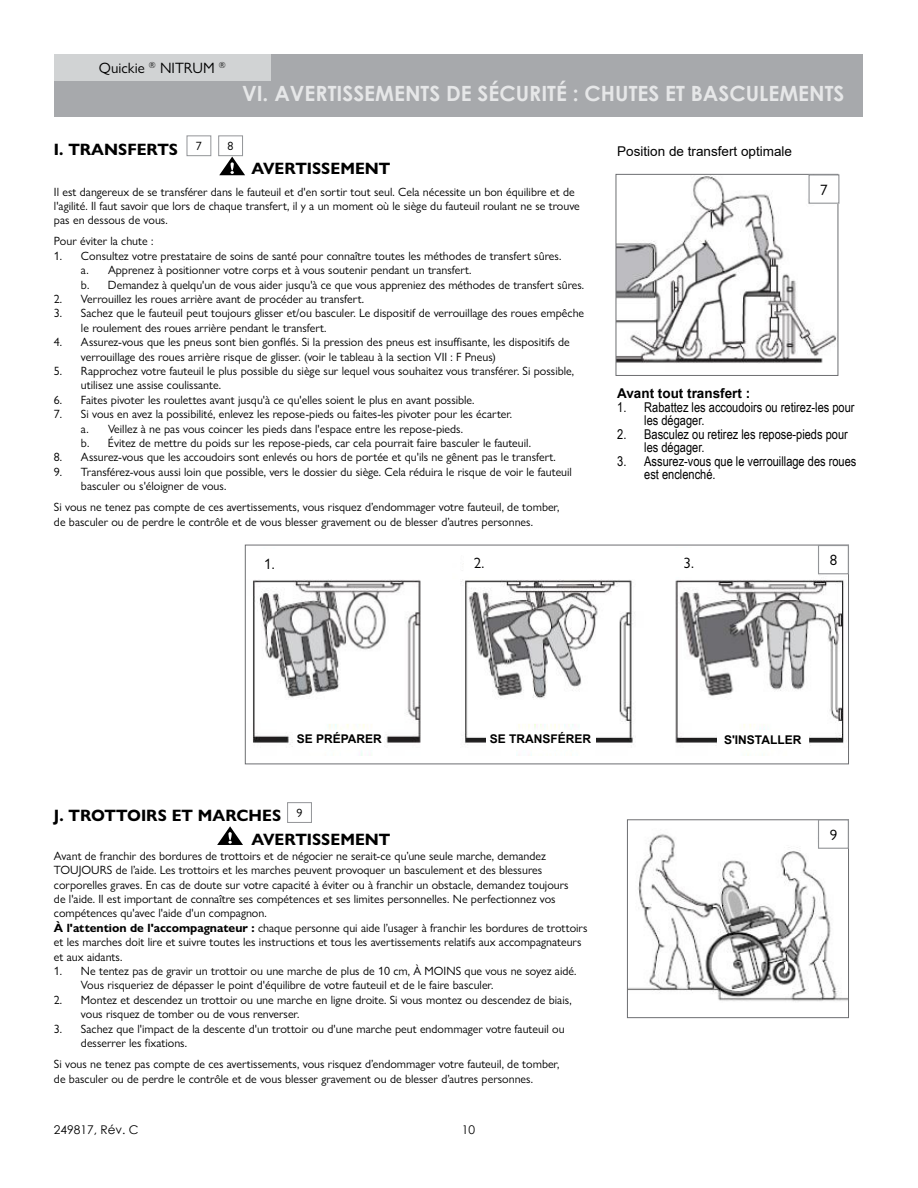
<style>
.page{position:relative;width:918px;height:1188px;background:#fff}
.page>*{position:absolute;margin:0;border:0;box-sizing:border-box;transform-origin:0 0}
.t1{font:700 21px "Century Gothic";color:#e6e7e8}
.t2{font:700 16.5px/24.9px "Gill Sans Nova";color:#000}
.t3{font:15px "Gill Sans Nova";color:#000}
.t4{font:13.5px/13.5px "Arial Narrow";color:#000}
.t5{font:13.5px "Arial";color:#000}
.t6{font:700 13.5px "Arial";color:#000}
.t7{font:12px/14.4px "Gill Sans Nova";color:#000}
.t8{font:700 12px "Arial";color:#000}
.t9{font:12px "Century Gothic";color:#000}
.s1{font-weight:700}
</style>
<div class="page">
<div style="left:54px;top:54px;width:809px;height:63px;background:#a7a9ac"></div>
<div style="left:54px;top:54px;width:217px;height:26px;background:#d1d3d4"></div>
<svg style="left:217px;top:826px;width:26px;height:19px"></svg>
<svg style="left:219px;top:157px;width:26px;height:18px"></svg>
<div style="left:187px;top:135px;width:24px;height:21px;border:1px solid #939598"></div>
<div style="left:218px;top:135px;width:25px;height:21px;border:1px solid #939598"></div>
<div style="left:287px;top:802px;width:25px;height:21px;border:1px solid #939598"></div>
<img style="left:618px;top:176px;width:218px;height:187px">
<div style="left:616px;top:174px;width:222px;height:202px;border:1px solid #6d6e71"></div>
<div style="left:809px;top:175px;width:30px;height:28px;background:#fff"></div>
<div style="left:809px;top:174px;width:30px;height:30px;border:1px solid #939598"></div>
<img style="left:253px;top:574px;width:594px;height:182px">
<div style="left:245px;top:545px;width:604px;height:219px;border:1px solid #6d6e71"></div>
<div style="left:818px;top:545px;width:31px;height:29px;border:1px solid #939598"></div>
<div style="left:255px;top:550px;width:29px;height:28px;background:#fff"></div>
<div style="left:464px;top:549px;width:30px;height:28px;background:#fff"></div>
<div style="left:674px;top:549px;width:30px;height:28px;background:#fff"></div>
<div style="left:295px;top:730px;width:89px;height:20px;background:#fff"></div>
<div style="left:486px;top:730px;width:109px;height:20px;background:#fff"></div>
<div style="left:717px;top:730px;width:91px;height:19px;background:#fff"></div>
<img style="left:629px;top:834px;width:218px;height:168px">
<div style="left:627px;top:819px;width:222px;height:199px;border:1px solid #6d6e71"></div>
<div style="left:819px;top:820px;width:29px;height:28px;background:#fff"></div>
<div style="left:818px;top:819px;width:31px;height:30px;border:1px solid #939598"></div>
<p class="t3" style="left:99px;top:59px;width:128px">Quickie <sup>®</sup> NITRUM <sup>®</sup></p>
<h1 class="t1" style="left:242px;top:84px;width:604px">VI. AVERTISSEMENTS DE SÉCURITÉ : CHUTES ET BASCULEMENTS</h1>
<h2 class="t2" style="left:54px;top:137px;width:126px">I. TRANSFERTS</h2>
<p class="t7" style="left:196px;top:139px;width:7px">7</p>
<p class="t7" style="left:228px;top:139px;width:7px">8</p>
<p class="t5" style="left:617px;top:146px;width:176px">Position de transfert optimale</p>
<h2 class="t2" style="left:252px;top:156px;width:140px">AVERTISSEMENT</h2>
<p class="t7" style="left:54px;top:184px;width:527px">Il est dangereux de se transférer dans le fauteuil et d'en sortir tout seul. Cela nécessite un bon équilibre et de l'agilité. Il faut savoir que lors de chaque transfert, il y a un moment où le siège du fauteuil roulant ne se trouve pas en dessous de vous.</p>
<p class="t7" style="left:54px;top:234px;width:101px">Pour éviter la chute :</p>
<p class="t7" style="left:81px;top:249px;width:505px;text-indent:-27px">1. Consultez votre prestataire de soins de santé pour connaître toutes les méthodes de transfert sûres.<br>a. Apprenez à positionner votre corps et à vous soutenir pendant un transfert.<br>b. Demandez à quelqu'un de vous aider jusqu'à ce que vous appreniez des méthodes de transfert sûres.</p>
<p class="t7" style="left:54px;top:292px;width:312px">2. Verrouillez les roues arrière avant de procéder au transfert.</p>
<p class="t7" style="left:81px;top:306px;width:505px;text-indent:-27px">3. Sachez que le fauteuil peut toujours glisser et/ou basculer. Le dispositif de verrouillage des roues empêche le roulement des roues arrière pendant le transfert.</p>
<p class="t7" style="left:81px;top:335px;width:490px;text-indent:-27px">4. Assurez-vous que les pneus sont bien gonflés. Si la pression des pneus est insuffisante, les dispositifs de verrouillage des roues arrière risque de glisser. (voir le tableau à la section VII : F Pneus)</p>
<p class="t7" style="left:81px;top:364px;width:495px;text-indent:-27px">5. Rapprochez votre fauteuil le plus possible du siège sur lequel vous souhaitez vous transférer. Si possible, utilisez une assise coulissante.</p>
<p class="t7" style="left:54px;top:393px;width:422px">6. Faites pivoter les roulettes avant jusqu'à ce qu'elles soient le plus en avant possible.</p>
<p class="t7" style="left:81px;top:407px;width:451px;text-indent:-27px">7. Si vous en avez la possibilité, enlevez les repose-pieds ou faites-les pivoter pour les écarter.<br>a. Veillez à ne pas vous coincer les pieds dans l'espace entre les repose-pieds.<br>b. Évitez de mettre du poids sur les repose-pieds, car cela pourrait faire basculer le fauteuil.</p>
<p class="t7" style="left:54px;top:450px;width:503px">8. Assurez-vous que les accoudoirs sont enlevés ou hors de portée et qu'ils ne gênent pas le transfert.</p>
<p class="t7" style="left:81px;top:465px;width:493px;text-indent:-27px">9. Transférez-vous aussi loin que possible, vers le dossier du siège. Cela réduira le risque de voir le fauteuil basculer ou s'éloigner de vous.</p>
<p class="t7" style="left:54px;top:500px;width:507px">Si vous ne tenez pas compte de ces avertissements, vous risquez d’endommager votre fauteuil, de tomber, de basculer ou de perdre le contrôle et de vous blesser gravement ou de blesser d’autres personnes.</p>
<p class="t3" style="left:820px;top:181px;width:9px">7</p>
<p class="t6" style="left:617px;top:386px;width:135px">Avant tout transfert :</p>
<p class="t4" style="left:644px;top:402px;width:212px;text-indent:-27px">1. Rabattez les accoudoirs ou retirez-les pour les dégager.</p>
<p class="t4" style="left:644px;top:429px;width:205px;text-indent:-27px">2. Basculez ou retirez les repose-pieds pour les dégager.</p>
<p class="t4" style="left:644px;top:456px;width:214px;text-indent:-27px">3. Assurez-vous que le verrouillage des roues est enclenché.</p>
<p class="t3" style="left:264px;top:556px;width:12px">1.</p>
<p class="t3" style="left:474px;top:555px;width:12px">2.</p>
<p class="t3" style="left:684px;top:555px;width:12px">3.</p>
<p class="t3" style="left:830px;top:552px;width:9px">8</p>
<p class="t8" style="left:297px;top:732px;width:87px">SE PRÉPARER</p>
<p class="t8" style="left:490px;top:732px;width:103px">SE TRANSFÉRER</p>
<p class="t8" style="left:724px;top:733px;width:79px">S'INSTALLER</p>
<p class="t7" style="left:297px;top:806px;width:7px">9</p>
<h2 class="t2" style="left:252px;top:803px;width:140px;text-indent:-198px">J. TROTTOIRS ET MARCHES<br>AVERTISSEMENT</h2>
<p class="t7" style="left:54px;top:849px;width:535px">Avant de franchir des bordures de trottoirs et de négocier ne serait-ce qu’une seule marche, demandez TOUJOURS de l’aide. Les trottoirs et les marches peuvent provoquer un basculement et des blessures corporelles graves. En cas de doute sur votre capacité à éviter ou à franchir un obstacle, demandez toujours<br>de l'aide. Il est important de connaître ses compétences et ses limites personnelles. Ne perfectionnez vos compétences qu'avec l'aide d'un compagnon.<br><span class="s1">À l'attention de l'accompagnateur :</span> chaque personne qui aide l’usager à franchir les bordures de trottoirs et les marches doit lire et suivre toutes les instructions et tous les avertissements relatifs aux accompagnateurs et aux aidants.</p>
<p class="t7" style="left:81px;top:964px;width:497px;text-indent:-27px">1. Ne tentez pas de gravir un trottoir ou une marche de plus de 10 cm, À MOINS que vous ne soyez aidé.<br>Vous risqueriez de dépasser le point d'équilibre de votre fauteuil et de le faire basculer.</p>
<p class="t7" style="left:81px;top:993px;width:492px;text-indent:-27px">2. Montez et descendez un trottoir ou une marche en ligne droite. Si vous montez ou descendez de biais, vous risquez de tomber ou de vous renverser.</p>
<p class="t7" style="left:81px;top:1022px;width:485px;text-indent:-27px">3. Sachez que l'impact de la descente d'un trottoir ou d'une marche peut endommager votre fauteuil ou desserrer les fixations.</p>
<p class="t7" style="left:54px;top:1057px;width:507px">Si vous ne tenez pas compte de ces avertissements, vous risquez d’endommager votre fauteuil, de tomber, de basculer ou de perdre le contrôle et de vous blesser gravement ou de blesser d’autres personnes.</p>
<p class="t9" style="left:54px;top:1124px;width:86px">249817, Rév. C</p>
<p class="t9" style="left:462px;top:1124px;width:15px">10</p>
<p class="t3" style="left:830px;top:826px;width:9px">9</p>
</div>
